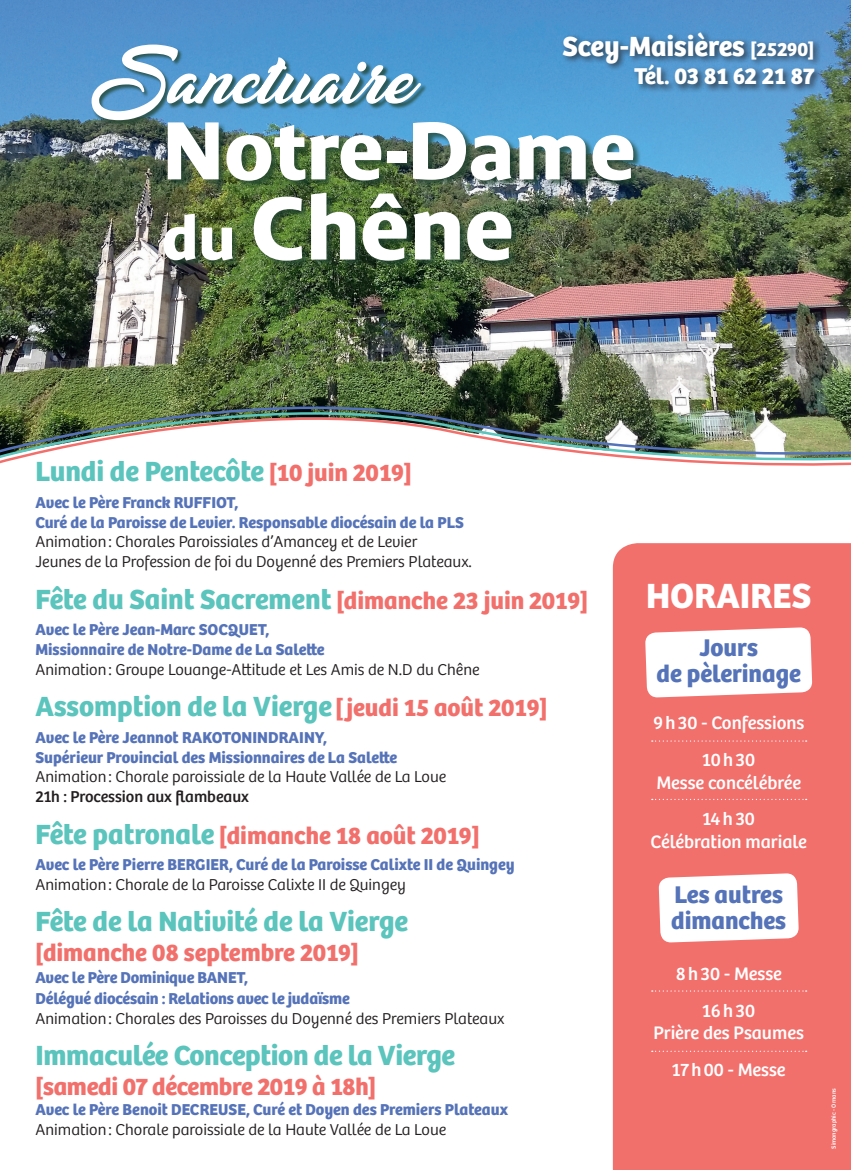
<style>
.page{position:relative;width:851px;height:1170px;background:#fff}
.page>*{position:absolute;margin:0;border:0;box-sizing:border-box;transform-origin:0 0}
.t1{font:700 87.5px "Bienvenue";color:#fff}
.t2{font:700 80.62px "Bienvenue";color:#fff}
.t3{font:700 36.25px "Bree";color:#fff}
.t4{font:700 28.75px "Bree";color:#5ac4bd}
.t5{font:700 28.75px "Bree";color:#fff}
.t6{font:700 25px "Bree";color:#f2706c}
.t7{font:700 25px/26.2px "Bree";color:#5573b8;text-align:center}
.t8{font:700 23.75px "Bree";letter-spacing:-.01em;color:#fff}
.t9{font:18.75px/36.6px "Bree";color:#fff;text-align:center}
.t10{font:700 16.38px/19.6px "Bree";color:#5573b8}
.t11{font:300 16.38px/19.6px "Bree";color:#231f20}
.t12{font:16.38px "Bree";color:#231f20}
.t13{font:6.25px "Bree";color:#fff}
.s1{font-size:20px}
.s2{font-size:60px}
.s3{font-size:25px;color:#f2706c}
.s4{font-size:28.75px;color:#5ac4bd}
</style>
<div class="page">
<img style="left:0;top:0;width:850px;height:375px">
<svg style="left:0;top:463px;width:850px;height:3px"></svg>
<img style="left:0;top:375px;width:850px;height:88px">
<div style="left:612px;top:543px;width:238px;height:626px;background:#f2706c"></div>
<svg style="left:645px;top:627px;width:167px;height:70px"></svg>
<svg style="left:658px;top:873px;width:140px;height:69px"></svg>
<div style="left:92px;top:45px;width:335px;height:81px;background:#1f422e;opacity:.75"></div>
<svg style="left:91px;top:44px;width:330px;height:76px"></svg>
<div style="left:163px;top:122px;width:478px;height:146px;background:#1f422e;opacity:.75"></div>
<div style="left:560px;top:29px;width:262px;height:64px;background:#231f20;opacity:.75"></div>
<svg style="left:651px;top:740px;width:155px;height:1px"></svg>
<svg style="left:651px;top:798px;width:155px;height:2px"></svg>
<svg style="left:651px;top:990px;width:155px;height:1px"></svg>
<svg style="left:651px;top:1050px;width:155px;height:1px"></svg>
<h3 class="t5" style="left:562px;top:29px;width:253px">Scey-Maisières <span class="s1">[25290]</span></h3>
<h3 class="t8" style="left:634px;top:62px;width:181px">Tél. 03 81 62 21 87</h3>
<h2 class="t2" style="left:162px;top:103px;width:475px">Notre-Dame</h2>
<h1 class="t1" style="left:162px;top:177px;width:353px"><span class="s2">du</span> Chêne</h1>
<h3 class="t4" style="left:35px;top:454px;width:378px">Lundi de Pentecôte <span class="s3">[10 juin 2019]</span></h3>
<p class="t10" style="left:35px;top:493px;width:430px">Avec le Père Franck RUFFIOT,<br>Curé de la Paroisse de Levier. Responsable diocésain de la PLS</p>
<p class="t11" style="left:35px;top:532px;width:438px">Animation: Chorales Paroissiales d’Amancey et de Levier<br>Jeunes de la Profession de foi du Doyenné des Premiers Plateaux.</p>
<h3 class="t4" style="left:35px;top:581px;width:554px">Fête du Saint Sacrement <span class="s3">[dimanche 23 juin 2019]</span></h3>
<p class="t10" style="left:35px;top:620px;width:290px">Avec le Père Jean-Marc SOCQUET,<br>Missionnaire de Notre-Dame de La Salette</p>
<p class="t11" style="left:35px;top:659px;width:445px">Animation: Groupe Louange-Attitude et Les Amis de N.D du Chêne</p>
<h3 class="t4" style="left:35px;top:689px;width:513px">Assomption de la Vierge <span class="s3">[ jeudi 15 août 2019]</span></h3>
<p class="t10" style="left:35px;top:727px;width:363px">Avec le Père Jeannot RAKOTONINDRAINY,<br>Supérieur Provincial des Missionnaires de La Salette</p>
<p class="t11" style="left:35px;top:767px;width:412px">Animation: Chorale paroissiale de la Haute Vallée de La Loue</p>
<p class="t12" style="left:35px;top:786px;width:215px">21h : Procession aux flambeaux</p>
<h3 class="t6" style="left:35px;top:820px;width:445px"><span class="s4">Fête patronale</span> [dimanche 18 août 2019]</h3>
<p class="t10" style="left:35px;top:855px;width:480px">Avec le Père Pierre BERGIER, Curé de la Paroisse Calixte II de Quingey</p>
<p class="t11" style="left:35px;top:874px;width:372px">Animation: Chorale de la Paroisse Calixte II de Quingey</p>
<h3 class="t4" style="left:35px;top:904px;width:374px">Fête de la Nativité de la Vierge</h3>
<h3 class="t6" style="left:35px;top:937px;width:325px">[dimanche 08 septembre 2019]</h3>
<p class="t10" style="left:35px;top:966px;width:316px;line-height:21.2px">Avec le Père Dominique BANET,<br>Délégué diocésain : Relations avec le judaïsme</p>
<p class="t11" style="left:35px;top:1008px;width:470px">Animation: Chorales des Paroisses du Doyenné des Premiers Plateaux</p>
<h3 class="t4" style="left:35px;top:1038px;width:421px">Immaculée Conception de la Vierge</h3>
<h3 class="t6" style="left:35px;top:1071px;width:342px">[samedi 07 décembre 2019 à 18h]</h3>
<p class="t10" style="left:35px;top:1099px;width:474px">Avec le Père Benoit DECREUSE, Curé et Doyen des Premiers Plateaux</p>
<p class="t11" style="left:35px;top:1119px;width:412px">Animation: Chorale paroissiale de la Haute Vallée de La Loue</p>
<h3 class="t3" style="left:646px;top:573px;width:167px">HORAIRES</h3>
<h3 class="t7" style="left:656px;top:634px;width:146px">Jours<br>de pèlerinage</h3>
<p class="t9" style="left:653px;top:705px;width:153px">9h30 - Confessions<br>10h30</p>
<p class="t9" style="left:656px;top:764px;width:146px">Messe concélébrée<br>14h30</p>
<p class="t9" style="left:650px;top:823px;width:158px">Célébration mariale</p>
<h3 class="t7" style="left:671px;top:881px;width:116px;text-align:left">Les autres dimanches</h3>
<p class="t9" style="left:675px;top:955px;width:108px">8h30 - Messe<br>16h30</p>
<p class="t9" style="left:653px;top:1014px;width:152px">Prière des Psaumes<br>17h00 - Messe</p>
<p class="t13" style="left:829px;top:1148px;width:62px;rotate:-90deg">Simongraphic - Ornans</p>
</div>
